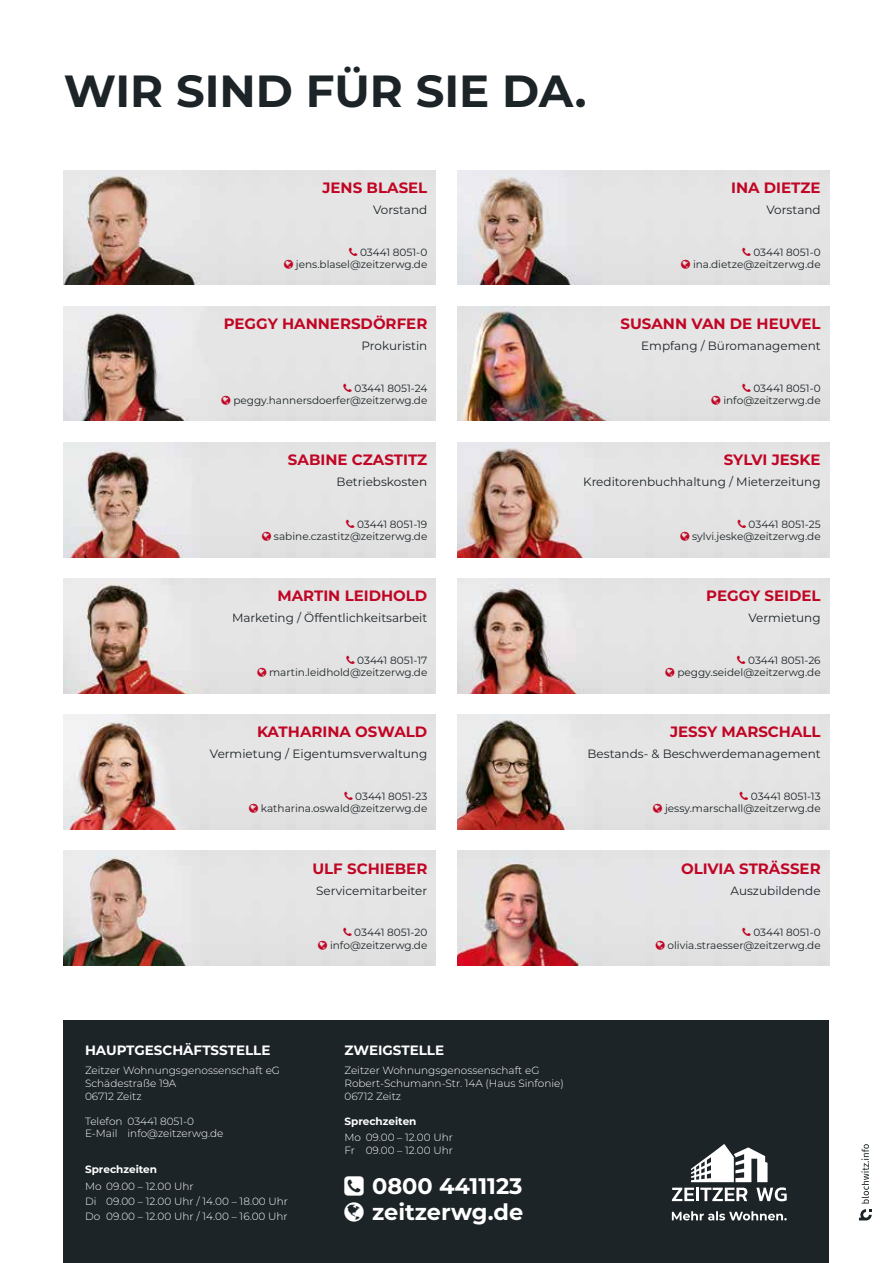
<style>
.page{position:relative;width:893px;height:1263px;background:#fff}
.page>*{position:absolute;margin:0;border:0;box-sizing:border-box;transform-origin:0 0}
.t1{font:700 45px "Montserrat";color:#1d2427}
.t2{font:700 22.5px/26px "Montserrat";color:#fff}
.t3{font:700 15px "Montserrat";color:#c10524}
.t4{font:700 13.5px "Montserrat";color:#fff}
.t5{font:12px "Montserrat";color:#1d2427}
.t6{font:10.5px/12.6px "Montserrat";color:#1d2427;text-align:right}
.t7{font:300 10.5px/12.6px "Montserrat";color:#fff}
.t8{font:700 10.5px "Montserrat";color:#fff}
</style>
<div class="page">
<svg style="left:859px;top:1209px;width:13px;height:11px"></svg>
<svg style="left:861px;top:1144px;width:8px;height:59px"></svg>
<div style="left:64px;top:1020px;width:765px;height:243px;background:#1d2427"></div>
<svg style="left:672px;top:1144px;width:115px;height:57px"></svg>
<svg style="left:672px;top:1211px;width:115px;height:9px"></svg>
<img style="left:64px;top:170px;width:372px;height:115px">
<img style="left:457px;top:170px;width:372px;height:115px">
<img style="left:64px;top:306px;width:372px;height:115px">
<img style="left:457px;top:306px;width:372px;height:115px">
<img style="left:64px;top:442px;width:372px;height:115px">
<img style="left:457px;top:442px;width:372px;height:115px">
<img style="left:64px;top:578px;width:372px;height:115px">
<img style="left:457px;top:578px;width:372px;height:115px">
<img style="left:64px;top:714px;width:372px;height:115px">
<img style="left:457px;top:714px;width:372px;height:115px">
<img style="left:64px;top:850px;width:372px;height:115px">
<img style="left:457px;top:850px;width:372px;height:115px">
<svg style="left:349px;top:247px;width:8px;height:9px"></svg>
<svg style="left:284px;top:260px;width:9px;height:9px"></svg>
<svg style="left:742px;top:247px;width:9px;height:9px"></svg>
<svg style="left:681px;top:260px;width:9px;height:9px"></svg>
<svg style="left:344px;top:383px;width:8px;height:9px"></svg>
<svg style="left:222px;top:396px;width:9px;height:9px"></svg>
<svg style="left:742px;top:383px;width:9px;height:9px"></svg>
<svg style="left:712px;top:396px;width:9px;height:9px"></svg>
<svg style="left:346px;top:519px;width:8px;height:9px"></svg>
<svg style="left:262px;top:532px;width:9px;height:9px"></svg>
<svg style="left:738px;top:519px;width:8px;height:9px"></svg>
<svg style="left:680px;top:532px;width:9px;height:9px"></svg>
<svg style="left:346px;top:655px;width:9px;height:9px"></svg>
<svg style="left:257px;top:668px;width:9px;height:9px"></svg>
<svg style="left:737px;top:655px;width:8px;height:9px"></svg>
<svg style="left:666px;top:668px;width:9px;height:9px"></svg>
<svg style="left:344px;top:792px;width:9px;height:8px"></svg>
<svg style="left:249px;top:804px;width:9px;height:9px"></svg>
<svg style="left:740px;top:792px;width:8px;height:8px"></svg>
<svg style="left:653px;top:804px;width:9px;height:9px"></svg>
<svg style="left:343px;top:928px;width:9px;height:8px"></svg>
<svg style="left:318px;top:940px;width:9px;height:9px"></svg>
<svg style="left:742px;top:928px;width:9px;height:8px"></svg>
<svg style="left:656px;top:940px;width:9px;height:9px"></svg>
<h1 class="t1" style="left:64px;top:59px;width:524px">WIR SIND FÜR SIE DA.</h1>
<h3 class="t3" style="left:322px;top:177px;width:106px">JENS BLASEL</h3>
<p class="t5" style="left:373px;top:202px;width:56px">Vorstand</p>
<p class="t6" style="left:296px;top:245px;width:133px">03441 8051-0 jens.blasel@zeitzerwg.de</p>
<h3 class="t3" style="left:224px;top:313px;width:205px">PEGGY HANNERSDÖRFER</h3>
<p class="t5" style="left:362px;top:338px;width:67px">Prokuristin</p>
<p class="t6" style="left:233px;top:381px;width:195px">03441 8051-24 peggy.hannersdoerfer@zeitzerwg.de</p>
<h3 class="t3" style="left:731px;top:177px;width:91px">INA DIETZE</h3>
<p class="t5" style="left:767px;top:202px;width:56px">Vorstand</p>
<p class="t6" style="left:693px;top:245px;width:129px">03441 8051-0 ina.dietze@zeitzerwg.de</p>
<h3 class="t3" style="left:620px;top:313px;width:202px">SUSANN VAN DE HEUVEL</h3>
<p class="t5" style="left:641px;top:338px;width:181px">Empfang / Büromanagement</p>
<p class="t6" style="left:723px;top:381px;width:99px">03441 8051-0 info@zeitzerwg.de</p>
<h3 class="t3" style="left:288px;top:449px;width:141px">SABINE CZASTITZ</h3>
<p class="t5" style="left:337px;top:474px;width:92px">Betriebskosten</p>
<p class="t6" style="left:274px;top:517px;width:155px">03441 8051-19 sabine.czastitz@zeitzerwg.de</p>
<h3 class="t3" style="left:277px;top:585px;width:151px">MARTIN LEIDHOLD</h3>
<p class="t5" style="left:232px;top:610px;width:197px">Marketing / Öffentlichkeitsarbeit</p>
<p class="t6" style="left:269px;top:653px;width:160px">03441 8051-17 martin.leidhold@zeitzerwg.de</p>
<h3 class="t3" style="left:257px;top:721px;width:172px">KATHARINA OSWALD</h3>
<p class="t5" style="left:210px;top:746px;width:219px">Vermietung / Eigentumsverwaltung</p>
<p class="t6" style="left:261px;top:789px;width:168px">03441 8051-23 katharina.oswald@zeitzerwg.de</p>
<h3 class="t3" style="left:312px;top:857px;width:116px">ULF SCHIEBER</h3>
<p class="t5" style="left:316px;top:882px;width:113px">Servicemitarbeiter</p>
<p class="t6" style="left:330px;top:925px;width:99px">03441 8051-20 info@zeitzerwg.de</p>
<h3 class="t3" style="left:724px;top:449px;width:98px">SYLVI JESKE</h3>
<p class="t5" style="left:583px;top:474px;width:239px">Kreditorenbuchhaltung / Mieterzeitung</p>
<p class="t6" style="left:692px;top:517px;width:130px">03441 8051-25 sylvi.jeske@zeitzerwg.de</p>
<h3 class="t3" style="left:706px;top:585px;width:116px">PEGGY SEIDEL</h3>
<p class="t5" style="left:748px;top:610px;width:74px">Vermietung</p>
<p class="t6" style="left:677px;top:653px;width:145px">03441 8051-26 peggy.seidel@zeitzerwg.de</p>
<h3 class="t3" style="left:670px;top:721px;width:152px">JESSY MARSCHALL</h3>
<p class="t5" style="left:587px;top:746px;width:235px">Bestands- &amp; Beschwerdemanagement</p>
<p class="t6" style="left:665px;top:789px;width:157px">03441 8051-13 jessy.marschall@zeitzerwg.de</p>
<h3 class="t3" style="left:681px;top:857px;width:141px">OLIVIA STRÄSSER</h3>
<p class="t5" style="left:730px;top:882px;width:92px">Auszubildende</p>
<p class="t6" style="left:668px;top:925px;width:155px">03441 8051-0 olivia.straesser@zeitzerwg.de</p>
<p class="t4" style="left:85px;top:1040px;width:187px">HAUPTGESCHÄFTSSTELLE</p>
<p class="t7" style="left:85px;top:1064px;width:196px">Zeitzer Wohnungsgenossenschaft eG<br>Schädestraße 19A<br>06712 Zeitz</p>
<p class="t7" style="left:85px;top:1114px;width:140px">Telefon 03441 8051-0<br>E-Mail info@zeitzerwg.de</p>
<p class="t8" style="left:85px;top:1162px;width:74px">Sprechzeiten</p>
<p class="t7" style="left:85px;top:1178px;width:205px;line-height:15px">Mo 09.00 – 12.00 Uhr<br>Di 09.00 – 12.00 Uhr / 14.00 – 18.00 Uhr<br>Do 09.00 – 12.00 Uhr / 14.00 – 16.00 Uhr</p>
<p class="t4" style="left:344px;top:1040px;width:101px">ZWEIGSTELLE</p>
<p class="t7" style="left:344px;top:1064px;width:221px">Zeitzer Wohnungsgenossenschaft eG<br>Robert-Schumann-Str. 14A (Haus Sinfonie)<br>06712 Zeitz</p>
<p class="t8" style="left:344px;top:1113px;width:74px">Sprechzeiten</p>
<p class="t7" style="left:344px;top:1131px;width:110px">Mo 09.00 – 12.00 Uhr<br>Fr 09.00 – 12.00 Uhr</p>
<h2 class="t2" style="left:372px;top:1172px;width:153px">0800 4411123 zeitzerwg.de</h2>
</div>
